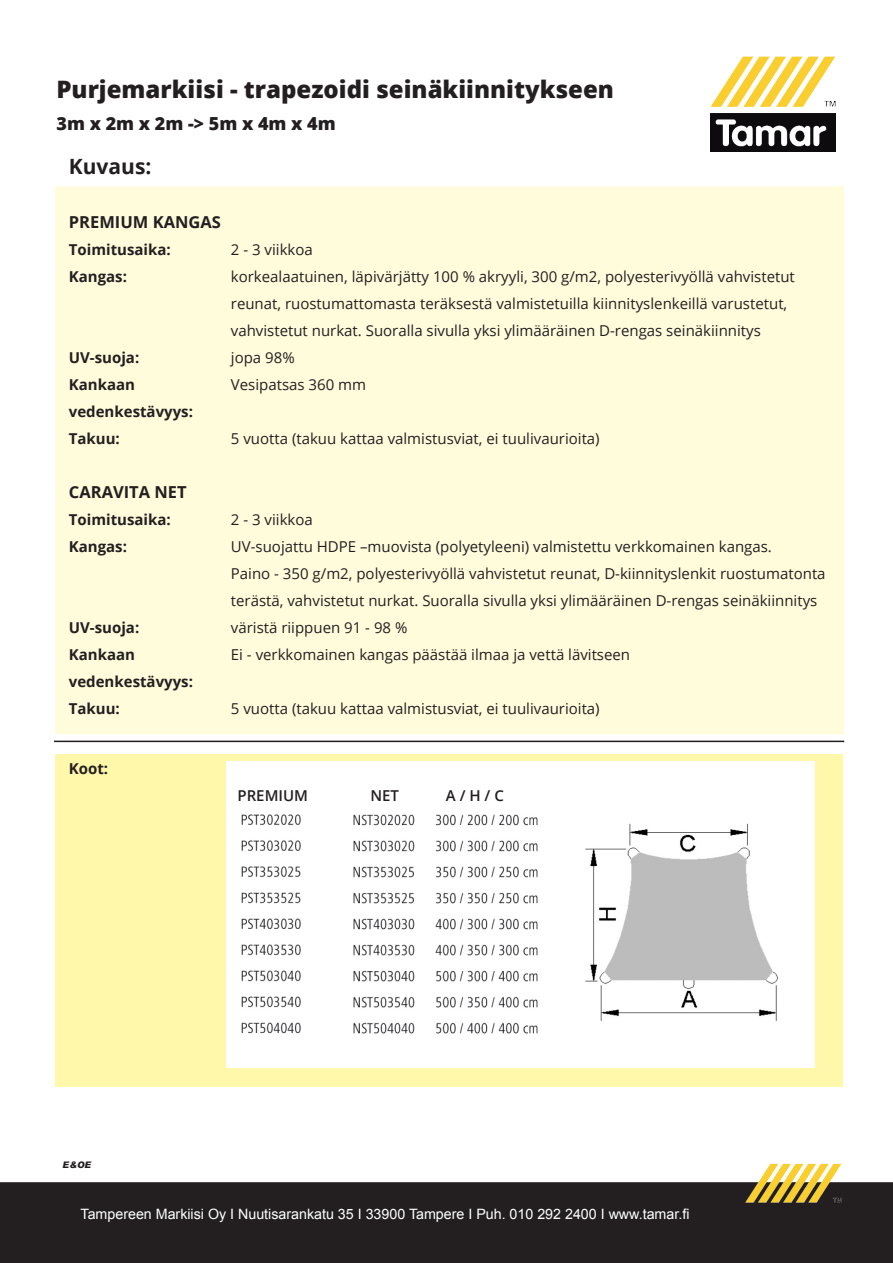
<style>
.page{position:relative;width:893px;height:1263px;background:#fff}
.page>*{position:absolute;margin:0;border:0;box-sizing:border-box;transform-origin:0 0}
.t1{font:800 24px "Open Sans";color:#231f20}
.t2{font:700 21px "Open Sans";color:#231f20}
.t3{font:800 18px "Open Sans";color:#231f20}
.t4{font:700 16.5px "Open Sans";color:#231f20}
.t5{font:15px/27px "Open Sans";color:#231f20}
.t6{font:700 15px "Open Sans";color:#231f20}
.t7{font:600 15px "Open Sans";color:#231f20}
.t8{font:14.25px "Arial";color:#fff}
.t9{font:italic 900 9px "Arial";color:#231f20}
</style>
<div class="page">
<div style="left:55px;top:754px;width:787px;height:332px;background:#fff8ab"></div>
<div style="left:226px;top:761px;width:589px;height:306px;background:#fff"></div>
<div style="left:56px;top:187px;width:787px;height:546px;background:#fffcdc"></div>
<div style="left:1px;top:1183px;width:891px;height:79px;background:#231f20"></div>
<div style="left:0;top:1182px;width:893px;height:81px;border:2px solid #231f20"></div>
<img style="left:746px;top:1163px;width:96px;height:40px">
<img style="left:710px;top:56px;width:126px;height:96px">
<hr style="left:54px;top:741px;width:790px;height:1px;background:#231f20">
<img style="left:585px;top:823px;width:193px;height:198px">
<img style="left:241px;top:814px;width:297px;height:220px">
<p class="t1" style="left:56px;top:71px;width:559px">Purjemarkiisi - trapezoidi seinäkiinnitykseen</p>
<p class="t3" style="left:56px;top:110px;width:281px">3m x 2m x 2m -&gt; 5m x 4m x 4m</p>
<p class="t2" style="left:69px;top:152px;width:84px">Kuvaus:</p>
<p class="t4" style="left:69px;top:211px;width:154px">PREMIUM KANGAS</p>
<p class="t6" style="left:69px;top:239px;width:103px">Toimitusaika:</p>
<p class="t5" style="left:231px;top:236px;width:83px">2 - 3 viikkoa</p>
<p class="t6" style="left:69px;top:266px;width:60px">Kangas:</p>
<p class="t5" style="left:231px;top:263px;width:565px">korkealaatuinen, läpivärjätty 100 % akryyli, 300 g/m2, polyesterivyöllä vahvistetut</p>
<p class="t5" style="left:231px;top:290px;width:558px">reunat, ruostumattomasta teräksestä valmistetuilla kiinnityslenkeillä varustetut,</p>
<p class="t5" style="left:231px;top:317px;width:531px">vahvistetut nurkat. Suoralla sivulla yksi ylimääräinen D-rengas seinäkiinnitys</p>
<p class="t6" style="left:69px;top:347px;width:72px">UV-suoja:</p>
<p class="t5" style="left:231px;top:344px;width:65px">jopa 98%</p>
<p class="t6" style="left:69px;top:374px;width:68px">Kankaan</p>
<p class="t5" style="left:231px;top:371px;width:137px">Vesipatsas 360 mm</p>
<p class="t6" style="left:69px;top:401px;width:126px">vedenkestävyys:</p>
<p class="t6" style="left:69px;top:428px;width:53px">Takuu:</p>
<p class="t5" style="left:231px;top:425px;width:370px">5 vuotta (takuu kattaa valmistusviat, ei tuulivaurioita)</p>
<p class="t4" style="left:69px;top:481px;width:119px">CARAVITA NET</p>
<p class="t6" style="left:69px;top:509px;width:103px">Toimitusaika:</p>
<p class="t5" style="left:231px;top:506px;width:83px">2 - 3 viikkoa</p>
<p class="t6" style="left:69px;top:536px;width:60px">Kangas:</p>
<p class="t5" style="left:231px;top:533px;width:542px">UV-suojattu HDPE –muovista (polyetyleeni) valmistettu verkkomainen kangas.</p>
<p class="t5" style="left:231px;top:560px;width:596px">Paino - 350 g/m2, polyesterivyöllä vahvistetut reunat, D-kiinnityslenkit ruostumatonta terästä, vahvistetut nurkat. Suoralla sivulla yksi ylimääräinen D-rengas seinäkiinnitys</p>
<p class="t6" style="left:69px;top:617px;width:72px">UV-suoja:</p>
<p class="t5" style="left:231px;top:614px;width:178px">väristä riippuen 91 - 98 %</p>
<p class="t6" style="left:69px;top:644px;width:68px">Kankaan</p>
<p class="t5" style="left:231px;top:641px;width:401px">Ei - verkkomainen kangas päästää ilmaa ja vettä lävitseen</p>
<p class="t6" style="left:69px;top:671px;width:126px">vedenkestävyys:</p>
<p class="t6" style="left:69px;top:698px;width:53px">Takuu:</p>
<p class="t5" style="left:231px;top:695px;width:370px">5 vuotta (takuu kattaa valmistusviat, ei tuulivaurioita)</p>
<p class="t6" style="left:69px;top:758px;width:41px">Koot:</p>
<p class="t7" style="left:237px;top:786px;width:72px">PREMIUM</p>
<p class="t7" style="left:370px;top:786px;width:30px">NET</p>
<p class="t7" style="left:446px;top:786px;width:59px">A / H / C</p>
<p class="t9" style="left:63px;top:1159px;width:30px">E&amp;OE</p>
<p class="t8" style="left:81px;top:1205px;width:610px">Tampereen Markiisi Oy I Nuutisarankatu 35 I 33900 Tampere I Puh. 010 292 2400 I www.tamar.fi</p>
</div>
